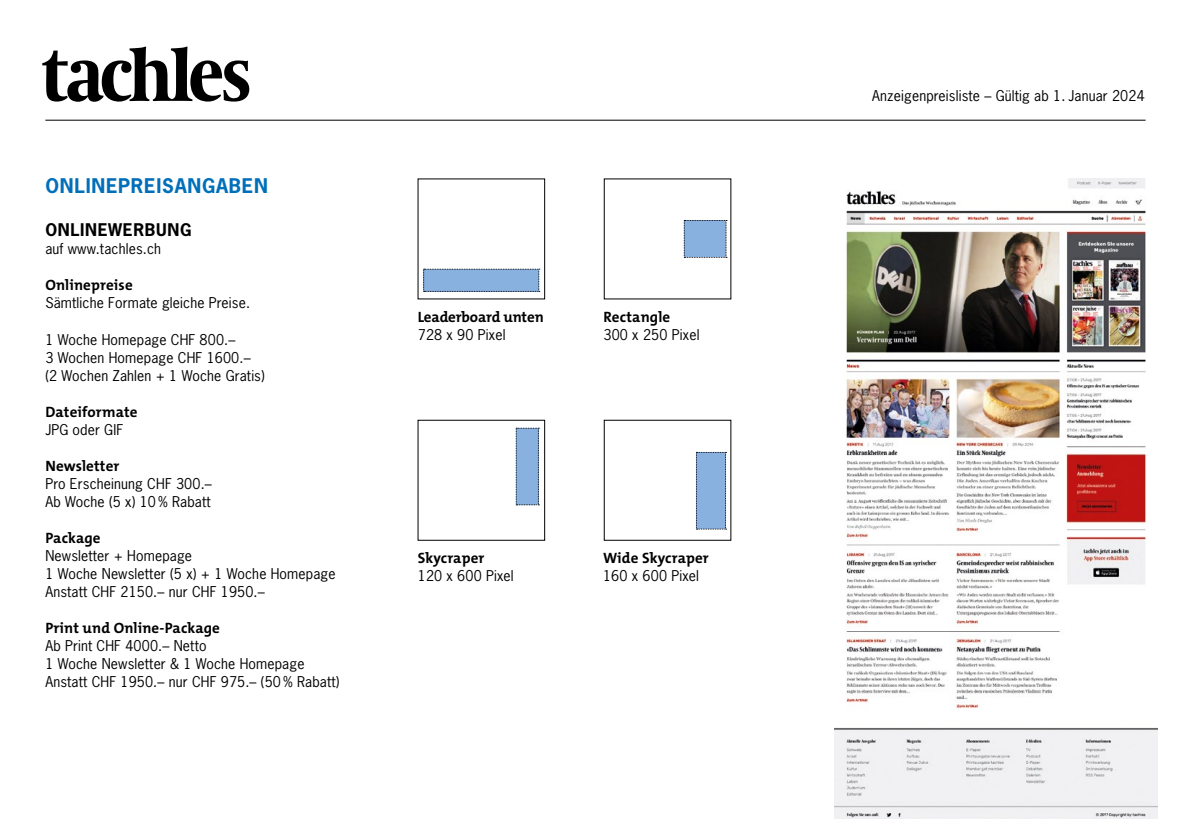
<style>
.page{position:relative;width:1191px;height:840px;background:#fff}
.page>*{position:absolute;margin:0;border:0;box-sizing:border-box;transform-origin:0 0}
.t1{font:700 19px "News Gothic Std";letter-spacing:.04em;color:#006fba}
.t2{font:700 16.4px "News Gothic Std";letter-spacing:.04em;color:#000}
.t3{font:15px "The Mix HP7 Bld";letter-spacing:.01em;color:#000}
.t4{font:15px "The Mix HP7 Bld";letter-spacing:-.01em;color:#000}
.t5{font:14px/18px "News Gothic Std";letter-spacing:.01em;color:#000}
</style>
<div class="page">
<hr style="left:45px;top:120px;width:1100px;height:1px;background:#000">
<svg style="left:42px;top:46px;width:207px;height:56px"></svg>
<img style="left:834px;top:178px;width:323px;height:639px">
<svg style="left:423px;top:269px;width:117px;height:23px;background:#83a9d5"></svg>
<svg style="left:684px;top:220px;width:43px;height:38px;background:#86abd5"></svg>
<svg style="left:696px;top:452px;width:30px;height:77px;background:#83aad6"></svg>
<svg style="left:516px;top:427px;width:23px;height:78px;background:#83a9d5"></svg>
<h1 class="t1" style="left:45px;top:173px;width:224px">ONLINEPREISANGABEN</h1>
<p class="t2" style="left:45px;top:219px;width:148px">ONLINEWERBUNG</p>
<p class="t5" style="left:45px;top:240px;width:117px">auf www.tachles.ch</p>
<p class="t3" style="left:45px;top:275px;width:89px">Onlinepreise</p>
<p class="t5" style="left:45px;top:294px;width:206px">Sämtliche Formate gleiche Preise.</p>
<p class="t5" style="left:45px;top:330px;width:221px">1 Woche Homepage CHF 800.–<br>3 Wochen Homepage CHF 1600.– (2 Wochen Zahlen + 1 Woche Gratis)</p>
<p class="t3" style="left:45px;top:401px;width:94px">Dateiformate</p>
<p class="t5" style="left:45px;top:420px;width:79px">JPG oder GIF</p>
<p class="t3" style="left:45px;top:455px;width:76px">Newsletter</p>
<p class="t5" style="left:45px;top:474px;width:168px">Pro Erscheinung CHF 300.–<br>Ab Woche (5 x) 10% Rabatt</p>
<p class="t3" style="left:45px;top:527px;width:57px">Package</p>
<p class="t5" style="left:45px;top:546px;width:292px">Newsletter + Homepage<br>1 Woche Newsletter (5 x) + 1 Woche Homepage<br>Anstatt CHF 2150.– nur CHF 1950.–</p>
<p class="t3" style="left:45px;top:617px;width:176px">Print und Online-Package</p>
<p class="t5" style="left:45px;top:636px;width:295px">Ab Print CHF 4000.– Netto<br>1 Woche Newsletter &amp; 1 Woche Homepage<br>Anstatt CHF 1950.– nur CHF 975.– (50% Rabatt)</p>
<p class="t4" style="left:418px;top:307px;width:127px">Leaderboard unten</p>
<p class="t5" style="left:418px;top:325px;width:89px">728 x 90 Pixel</p>
<p class="t3" style="left:603px;top:307px;width:68px">Rectangle</p>
<p class="t5" style="left:603px;top:325px;width:97px">300 x 250 Pixel</p>
<p class="t3" style="left:418px;top:548px;width:68px">Skycraper</p>
<p class="t5" style="left:418px;top:566px;width:97px">120 x 600 Pixel</p>
<p class="t3" style="left:603px;top:548px;width:107px">Wide Skycraper</p>
<p class="t5" style="left:603px;top:566px;width:97px">160 x 600 Pixel</p>
<p class="t5" style="left:872px;top:87px;width:274px">Anzeigenpreisliste – Gültig ab 1. Januar 2024</p>
</div>
